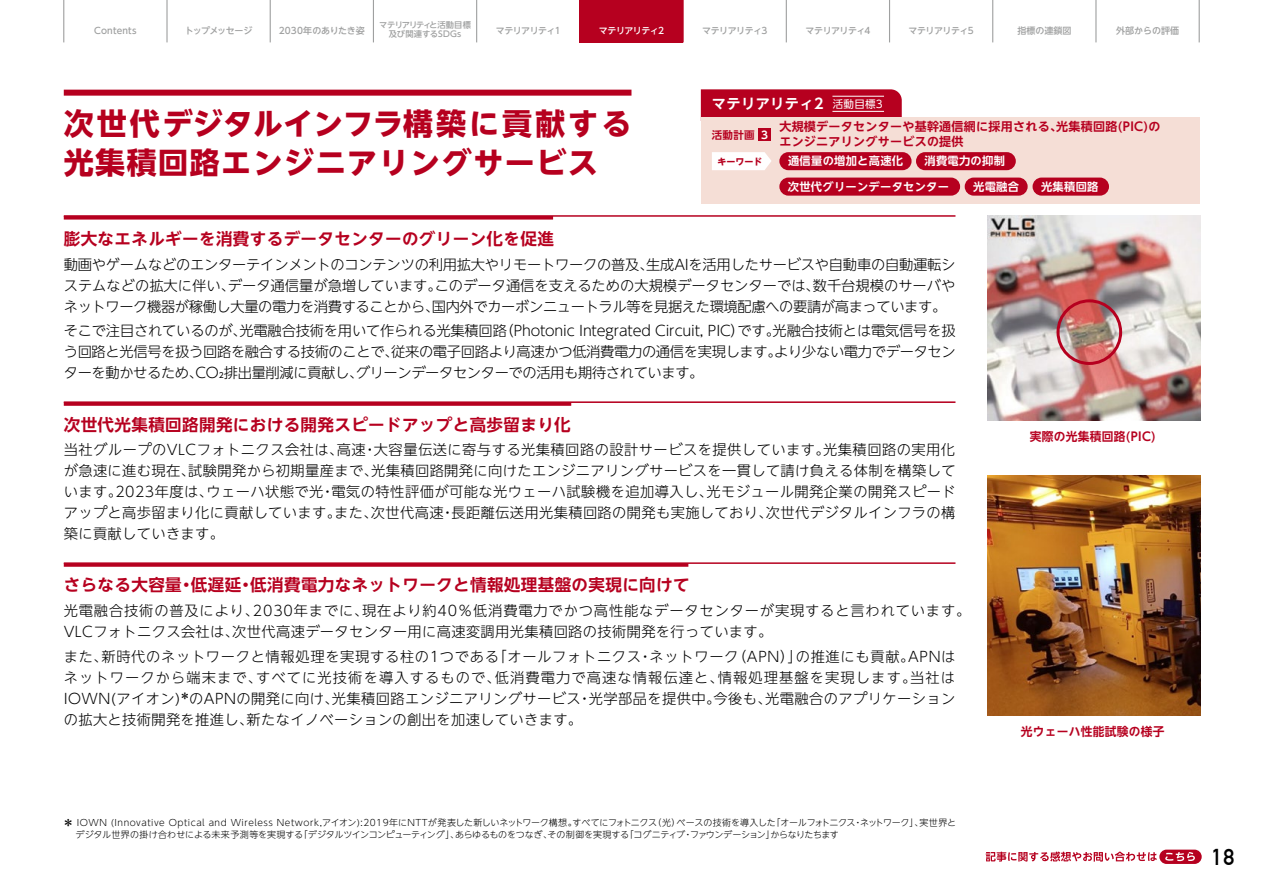
<style>
.page{position:relative;width:1263px;height:893px;background:#fff}
.page>*{position:absolute;margin:0;border:0;box-sizing:border-box;transform-origin:0 0}
.t1{font:700 30px/39px "UD Shin Go NT Pro";letter-spacing:.05em;color:#b6001f}
.t2{font:700 22.5px "DIN Alternate";color:#000}
.t3{font:700 16.5px "UD Shin Go NT Pro De";letter-spacing:.025em;color:#b6001f}
.t4{font:300 14.25px/21px "UD Shin Go NT Pro";letter-spacing:.025em;color:#000;text-align:justify}
.t5{font:300 14.25px/21px "UD Shin Go NT Pro";letter-spacing:.06em;color:#000}
.t6{font:700 14.25px "UD Shin Go NT Pro De";letter-spacing:.025em;color:#fff}
.t7{font:700 12px/15px "UD Shin Go NT Pro De";letter-spacing:.025em;color:#b6001f}
.t8{font:700 11.25px "UD Shin Go NT Pro De";letter-spacing:.025em;color:#fff}
.t9{font:700 10.5px "UD Shin Go NT Pro De";color:#b6001f}
.t10{font:700 10.5px "UD Shin Go NT Pro De";color:#fff}
.t11{font:300 9px/12px "UD Shin Go NT Pro";letter-spacing:-.01em;color:#000}
.t12{font:500 9px "UD Shin Go NT Pro";letter-spacing:-.045em;color:#9fa0a0}
.t13{font:500 9px "UD Shin Go NT Pro";letter-spacing:-.005em;color:#9fa0a0}
.t14{font:500 9px "UD Shin Go NT Pro";letter-spacing:.02em;color:#9fa0a0}
.t15{font:500 9px "UD Shin Go NT Pro";letter-spacing:-.06em;color:#fff}
.t16{font:500 9px "UD Shin Go NT Pro";color:#9fa0a0}
.t17{font:700 9px "UD Shin Go NT Pro";color:#b6001f}
.t18{font:500 8.25px/9px "UD Shin Go NT Pro";letter-spacing:-.005em;color:#9fa0a0;text-align:center}
.s1{font-family:"UD Shin Go NT Pro";font-weight:400;font-size:10.5px}
</style>
<div class="page">
<div style="left:64px;top:90px;width:567px;height:6px;background:#b6001f"></div>
<div style="left:701px;top:89px;width:201px;height:28px;background:#b6001f"></div>
<div style="left:701px;top:117px;width:498px;height:87px;background:#f5ded6"></div>
<svg style="left:712px;top:152px;width:59px;height:18px"></svg>
<div style="left:779px;top:152px;width:132px;height:18px;background:#b6001f;border-radius:9px"></div>
<div style="left:916px;top:152px;width:100px;height:18px;background:#b6001f;border-radius:9px"></div>
<div style="left:779px;top:178px;width:181px;height:18px;background:#b6001f;border-radius:9px"></div>
<div style="left:965px;top:178px;width:63px;height:18px;background:#b6001f;border-radius:9px"></div>
<div style="left:1032px;top:178px;width:77px;height:18px;background:#b6001f;border-radius:9px"></div>
<hr style="left:832px;top:96px;width:52px;height:1px;background:#fff">
<hr style="left:832px;top:111px;width:52px;height:1px;background:#fff">
<div style="left:758px;top:128px;width:13px;height:13px;background:#b6001f"></div>
<hr style="left:64px;top:401px;width:891px;height:2px;background:#b6001f">
<svg style="left:64px;top:403px;width:507px;height:3px"></svg>
<hr style="left:65px;top:404px;width:505px;height:1px;background:#b6001f">
<hr style="left:64px;top:215px;width:891px;height:2px;background:#b6001f">
<svg style="left:64px;top:217px;width:489px;height:3px"></svg>
<hr style="left:65px;top:217px;width:487px;height:1px;background:#b6001f">
<hr style="left:64px;top:562px;width:891px;height:2px;background:#b6001f">
<svg style="left:64px;top:564px;width:624px;height:3px"></svg>
<hr style="left:65px;top:565px;width:622px;height:1px;background:#b6001f">
<img style="left:987px;top:216px;width:213px;height:205px">
<img style="left:987px;top:475px;width:213px;height:240px">
<div style="left:1056px;top:299px;width:66px;height:66px;border:3px solid #b6001f;border-radius:50%"></div>
<div style="left:580px;top:0;width:103px;height:42px;background:#b6001f"></div>
<hr style="left:63px;top:0;width:1px;height:42px;background:#9fa0a0">
<hr style="left:166px;top:0;width:2px;height:42px;background:#9fa0a0">
<hr style="left:1198px;top:0;width:2px;height:42px;background:#9fa0a0">
<hr style="left:270px;top:0;width:1px;height:42px;background:#9fa0a0">
<hr style="left:373px;top:0;width:1px;height:42px;background:#9fa0a0">
<hr style="left:476px;top:0;width:1px;height:42px;background:#9fa0a0">
<hr style="left:579px;top:0;width:1px;height:42px;background:#b6001f">
<hr style="left:682px;top:0;width:2px;height:42px;background:#b6001f">
<hr style="left:786px;top:0;width:1px;height:42px;background:#9fa0a0">
<hr style="left:889px;top:0;width:1px;height:42px;background:#9fa0a0">
<hr style="left:992px;top:0;width:1px;height:42px;background:#9fa0a0">
<hr style="left:1095px;top:0;width:1px;height:42px;background:#9fa0a0">
<div style="left:1159px;top:850px;width:43px;height:14px;background:#b6001f;border-radius:7px"></div>
<svg style="left:986px;top:851px;width:171px;height:11px"></svg>
<svg style="left:1165px;top:852px;width:30px;height:9px"></svg>
<p class="t14" style="left:94px;top:23px;width:44px">Contents</p>
<p class="t12" style="left:185px;top:23px;width:69px">トップメッセージ</p>
<p class="t13" style="left:279px;top:23px;width:87px">2030年のありたき姿</p>
<p class="t18" style="left:379px;top:21px;width:93px">マテリアリティと活動目標及び関連するSDGs</p>
<p class="t12" style="left:496px;top:23px;width:67px">マテリアリティ1</p>
<p class="t15" style="left:599px;top:23px;width:67px">マテリアリティ2</p>
<p class="t12" style="left:702px;top:23px;width:67px">マテリアリティ3</p>
<p class="t12" style="left:806px;top:23px;width:66px">マテリアリティ4</p>
<p class="t12" style="left:908px;top:23px;width:67px">マテリアリティ5</p>
<p class="t12" style="left:1017px;top:23px;width:55px">指標の連鎖図</p>
<p class="t16" style="left:1116px;top:23px;width:64px">外部からの評価</p>
<h1 class="t1" style="left:64px;top:103px;width:569px">次世代デジタルインフラ構築に貢献する光集積回路エンジニアリングサービス</h1>
<p class="t6" style="left:712px;top:92px;width:172px">マテリアリティ2 <span class="s1">活動目標3</span></p>
<p class="t10" style="left:761px;top:126px;width:8px">3</p>
<p class="t7" style="left:779px;top:119px;width:383px">大規模データセンターや基幹通信網に採用される、光集積回路(PIC)のエンジニアリングサービスの提供</p>
<p class="t9" style="left:712px;top:126px;width:44px">活動計画</p>
<p class="t17" style="left:717px;top:154px;width:46px">キーワード</p>
<p class="t8" style="left:788px;top:152px;width:117px">通信量の増加と高速化</p>
<p class="t8" style="left:924px;top:152px;width:82px">消費電力の抑制</p>
<p class="t8" style="left:788px;top:177px;width:163px">次世代グリーンデータセンター</p>
<p class="t8" style="left:973px;top:177px;width:47px">光電融合</p>
<p class="t8" style="left:1041px;top:177px;width:59px">光集積回路</p>
<p class="t3" style="left:64px;top:225px;width:492px">膨大なエネルギーを消費するデータセンターのグリーン化を促進</p>
<p class="t4" style="left:64px;top:253px;width:893px">動画やゲームなどのエンターテインメントのコンテンツの利用拡大やリモートワークの普及、生成AIを活用したサービスや自動車の自動運転システムなどの拡大に伴い、データ通信量が急増しています。このデータ通信を支えるための大規模データセンターでは、数千台規模のサーバやネットワーク機器が稼働し大量の電力を消費することから、国内外でカーボンニュートラル等を見据えた環境配慮への要請が高まっています。</p>
<p class="t4" style="left:64px;top:320px;width:893px">そこで注目されているのが、光電融合技術を用いて作られる光集積回路（Photonic Integrated Circuit, PIC）です。光融合技術とは電気信号を扱う回路と光信号を扱う回路を融合する技術のことで、従来の電子回路より高速かつ低消費電力の通信を実現します。より少ない電力でデータセンターを動かせるため、CO₂排出量削減に貢献し、グリーンデータセンターでの活用も期待されています。</p>
<p class="t3" style="left:64px;top:411px;width:508px">次世代光集積回路開発における開発スピードアップと高歩留まり化</p>
<p class="t4" style="left:64px;top:439px;width:893px">当社グループのVLCフォトニクス会社は、高速・大容量伝送に寄与する光集積回路の設計サービスを提供しています。光集積回路の実用化が急速に進む現在、試験開発から初期量産まで、光集積回路開発に向けたエンジニアリングサービスを一貫して請け負える体制を構築しています。2023年度は、ウェーハ状態で光・電気の特性評価が可能な光ウェーハ試験機を追加導入し、光モジュール開発企業の開発スピードアップと高歩留まり化に貢献しています。また、次世代高速・長距離伝送用光集積回路の開発も実施しており、次世代デジタルインフラの構築に貢献していきます。</p>
<p class="t3" style="left:64px;top:572px;width:627px">さらなる大容量・低遅延・低消費電力なネットワークと情報処理基盤の実現に向けて</p>
<p class="t5" style="left:64px;top:600px;width:908px">光電融合技術の普及により、2030年までに、現在より約40％低消費電力でかつ高性能なデータセンターが実現すると言われています。<br>VLCフォトニクス会社は、次世代高速データセンター用に高速変調用光集積回路の技術開発を行っています。</p>
<p class="t4" style="left:64px;top:646px;width:893px">また、新時代のネットワークと情報処理を実現する柱の1つである「オールフォトニクス・ネットワーク（APN）」の推進にも貢献。APNはネットワークから端末まで、すべてに光技術を導入するもので、低消費電力で高速な情報伝達と、情報処理基盤を実現します。当社はIOWN(アイオン)<sup>＊</sup>のAPNの開発に向け、光集積回路エンジニアリングサービス・光学部品を提供中。今後も、光電融合のアプリケーションの拡大と技術開発を推進し、新たなイノベーションの創出を加速していきます。</p>
<p class="t11" style="left:76px;top:816px;width:882px;text-indent:-12px">＊ IOWN (Innovative Optical and Wireless Network,アイオン):2019年にNTTが発表した新しいネットワーク構想。すべてにフォトニクス（光）ベースの技術を導入した「オールフォトニクス・ネットワーク」、実世界とデジタル世界の掛け合わせによる未来予測等を実現する「デジタルツインコンピューティング」、あらゆるものをつなぎ、その制御を実現する「コグニティブ・ファウンデーション」からなりたちます</p>
<p class="t7" style="left:1030px;top:429px;width:127px">実際の光集積回路(PIC)</p>
<p class="t7" style="left:1021px;top:724px;width:145px">光ウェーハ性能試験の様子</p>
<h2 class="t2" style="left:1211px;top:840px;width:24px">18</h2>
</div>
